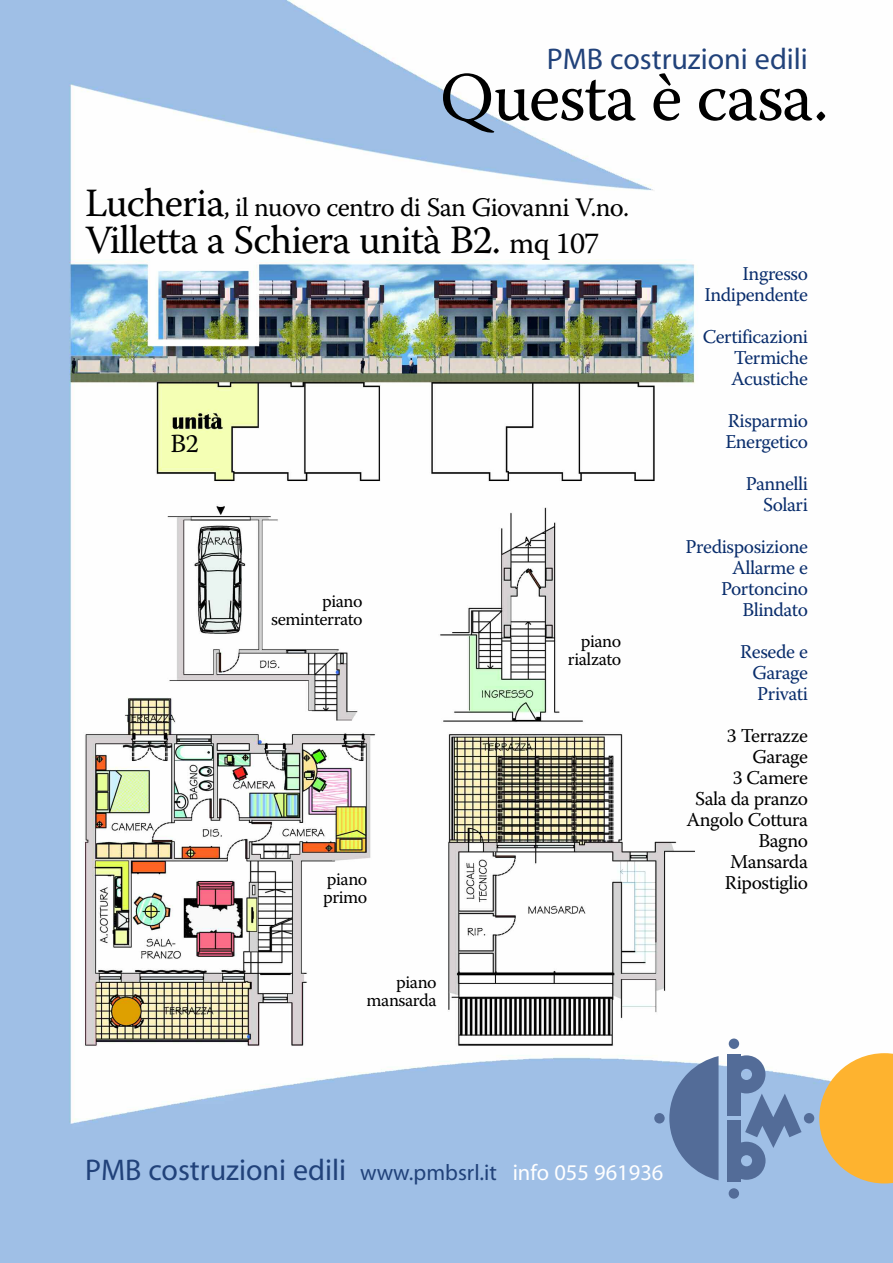
<style>
.page{position:relative;width:893px;height:1263px;background:#fff}
.page>*{position:absolute;margin:0;border:0;box-sizing:border-box;transform-origin:0 0}
.t1{font:68.85px "Warnock Pro";letter-spacing:-.02em;color:#000}
.t2{font:40.05px "Warnock Pro";letter-spacing:-.025em;color:#000}
.t3{font:30px "Myriad";color:#21427a}
.t4{font:26.7px "Warnock Pro";letter-spacing:-.025em;color:#000}
.t5{font:26.1px "Warnock Pro";color:#000}
.t6{font:19.5px/21px "Warnock Pro";letter-spacing:-.025em;color:#092d6c;text-align:right}
.t7{font:19.5px/21px "Warnock Pro";letter-spacing:-.025em;color:#000;text-align:right}
.t8{font:18px/18px "Warnock Pro";letter-spacing:-.025em;color:#000;text-align:right}
.s1{font-size:40.05px}
.s2{font-size:30px}
.s3{font-size:22.5px}
.s4{font-size:22.5px;color:#fff}
</style>
<div class="page">
<img style="left:0;top:0;width:893px;height:1263px">
<svg style="left:819px;top:1053px;width:74px;height:130px;background:#f2ba55"></svg>
<svg style="left:669px;top:1056px;width:49px;height:124px;background:#6b84ad"></svg>
<div style="left:727px;top:1054px;width:14px;height:62px;background:#536c98"></div>
<div style="left:727px;top:1120px;width:14px;height:62px;background:#536c98"></div>
<div style="left:729px;top:1038px;width:10px;height:11px;background:#536c98;border-radius:50%"></div>
<div style="left:804px;top:1113px;width:10px;height:10px;background:#536c98;border-radius:50%"></div>
<div style="left:654px;top:1113px;width:11px;height:10px;background:#536c98;border-radius:50%"></div>
<div style="left:729px;top:1188px;width:10px;height:11px;background:#536c98;border-radius:50%"></div>
<svg style="left:727px;top:1055px;width:74px;height:125px"></svg>
<h3 class="t3" style="left:547px;top:48px;width:263px">PMB costruzioni edili</h3>
<h1 class="t1" style="left:440px;top:71px;width:390px">Questa è casa.</h1>
<h3 class="t4" style="left:85px;top:198px;width:546px"><span class="s1">Lucheria</span>, il nuovo centro di San Giovanni V.no.</h3>
<h2 class="t2" style="left:85px;top:225px;width:516px">Villetta a Schiera unità B2. <span class="s2">mq 107</span></h2>
<h3 class="t5" style="left:171px;top:433px;width:30px">B2</h3>
<p class="t8" style="left:271px;top:594px;width:93px">piano seminterrato</p>
<p class="t8" style="left:323px;top:872px;width:46px;text-align:left">piano primo</p>
<p class="t8" style="left:367px;top:975px;width:72px">piano mansarda</p>
<p class="t8" style="left:568px;top:634px;width:55px">piano rialzato</p>
<p class="t6" style="left:704px;top:265px;width:105px">Ingresso<br>Indipendente</p>
<p class="t6" style="left:731px;top:328px;width:79px;text-align:justify;text-indent:-28px">Certificazioni Termiche Acustiche</p>
<p class="t6" style="left:725px;top:412px;width:84px;text-align:left">Risparmio<br>Energetico</p>
<p class="t6" style="left:746px;top:475px;width:64px">Pannelli<br>Solari</p>
<p class="t6" style="left:686px;top:538px;width:124px">Predisposizione<br>Allarme e<br>Portoncino<br>Blindato</p>
<p class="t6" style="left:752px;top:643px;width:57px;text-align:justify;text-indent:-12px">Resede e Garage Privati</p>
<p class="t7" style="left:686px;top:727px;width:123px">3 Terrazze<br>Garage<br>3 Camere<br>Sala da pranzo<br>Angolo Cottura<br>Bagno<br>Mansarda<br>Ripostiglio</p>
<h3 class="t3" style="left:85px;top:1158px;width:580px">PMB costruzioni edili <span class="s3">www.pmbsrl.it</span> <span class="s4">info 055 961936</span></h3>
</div>
